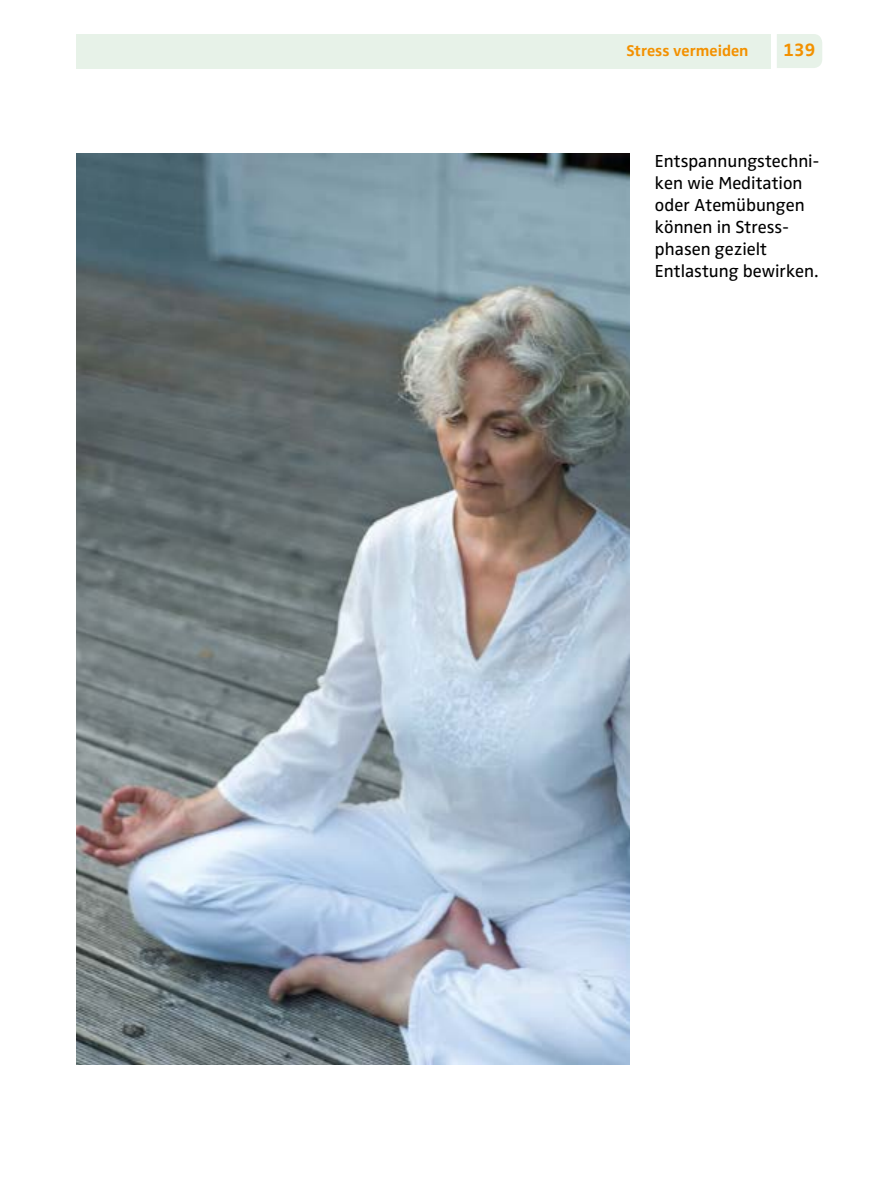
<style>
.page{position:relative;width:879px;height:1191px;background:#fff}
.page>*{position:absolute;margin:0;border:0;box-sizing:border-box;transform-origin:0 0}
.t1{font:700 18.4px "Zwo Pro";color:#f39100}
.t2{font:18px/22px "Zwo Pro";color:#000}
.t3{font:700 16px "Zwo Pro";color:#f39100}
</style>
<div class="page">
<div style="left:77px;top:34px;width:694px;height:34px;background:#e7f2e8"></div>
<div style="left:777px;top:34px;width:45px;height:34px;background:#e7f2e8"></div>
<img style="left:77px;top:153px;width:552px;height:911px">
<p class="t3" style="left:626px;top:41px;width:124px">Stress vermeiden</p>
<p class="t1" style="left:783px;top:39px;width:33px">139</p>
<p class="t2" style="left:655px;top:150px;width:166px">Entspannungstechni&shy;ken wie Meditation oder Atemübungen können in Stress&shy;phasen gezielt<br>Entlastung bewirken.</p>
</div>
